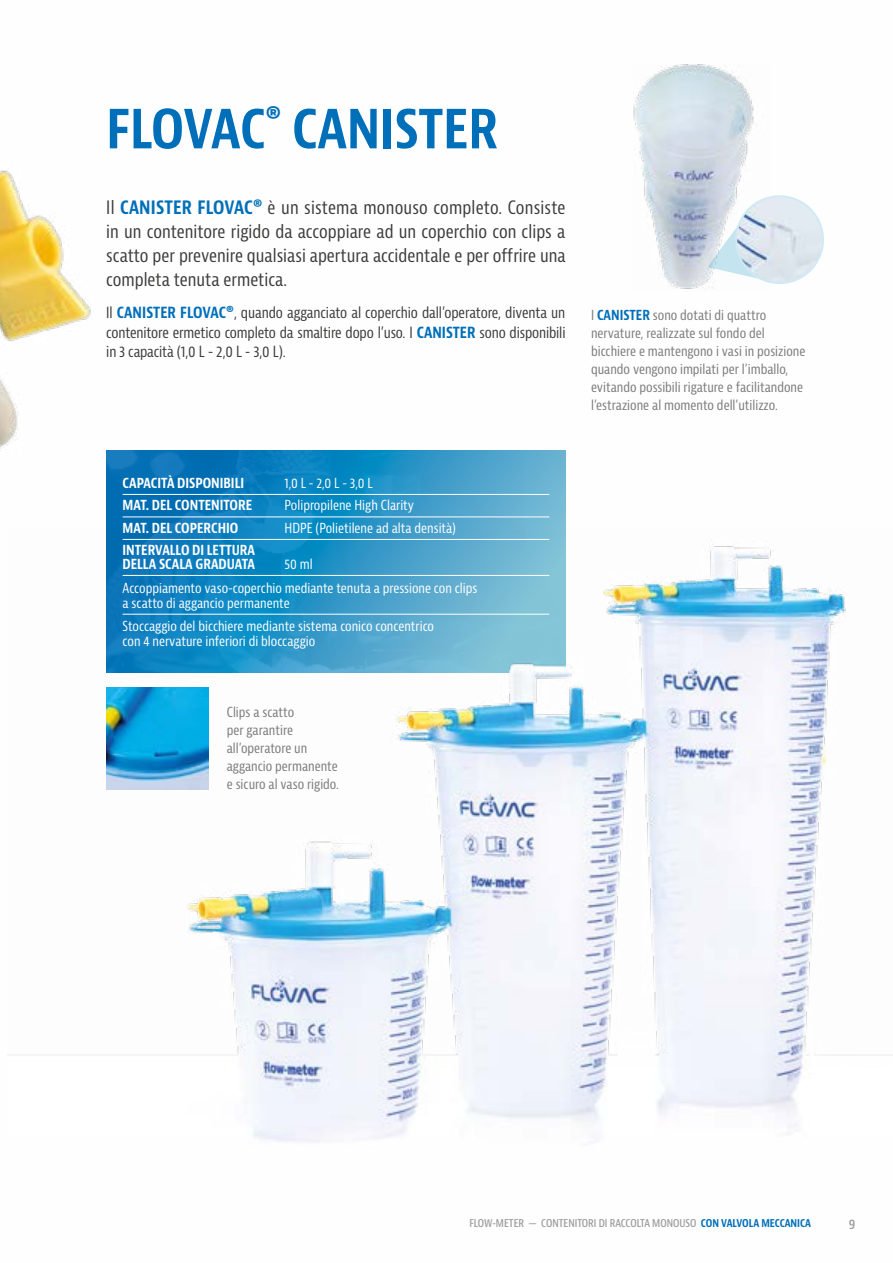
<style>
.page{position:relative;width:893px;height:1263px;background:#fff}
.page>*{position:absolute;margin:0;border:0;box-sizing:border-box;transform-origin:0 0}
.t1{font:700 condensed 52.5px "Bernina Sans";color:#006fb9}
.t2{font:condensed 18px/24px "Bernina Sans";color:#3c3c3b;text-align:justify}
.t3{font:condensed 15px/19.5px "Bernina Sans";letter-spacing:-.01em;color:#3c3c3b;text-align:justify}
.t4{font:condensed 13.5px/18px "Bernina Sans";color:#7c7b7b}
.t5{font:condensed 13.5px/23.7px "Bernina Sans";color:#fff;text-align:center}
.t6{font:700 condensed 13.5px/13.5px "Bernina Sans";color:#fff}
.t7{font:600 condensed 13.5px "Bernina Sans";color:#9d9d9c}
.t8{font:600 condensed 10.5px "Bernina Sans";color:#9d9d9c}
.s1{font-weight:700;color:#006fb9}
</style>
<div class="page">
<img style="left:0;top:64px;width:824px;height:385px">
<img style="left:106px;top:450px;width:460px;height:79px">
<img style="left:633px;top:65px;width:137px;height:226px">
<img style="left:7px;top:529px;width:886px;height:613px">
<img style="left:106px;top:687px;width:102px;height:102px">
<hr style="left:123px;top:494px;width:426px;height:1px;background:#fff">
<hr style="left:123px;top:517px;width:426px;height:1px;background:#fff">
<hr style="left:123px;top:539px;width:426px;height:1px;background:#fff">
<hr style="left:123px;top:575px;width:426px;height:1px;background:#fff">
<hr style="left:123px;top:614px;width:426px;height:1px;background:#fff">
<svg style="left:708px;top:223px;width:57px;height:58px"></svg>
<img style="left:736px;top:196px;width:87px;height:87px;border-radius:43px">
<div style="left:735px;top:195px;width:89px;height:89px;border:2px solid #cfeaf4;border-radius:50%"></div>
<h1 class="t1" style="left:106px;top:97px;width:393px">FLOVAC<sup>®</sup> CANISTER</h1>
<h2 class="t2" style="left:106px;top:196px;width:461px">Il <span class="s1">CANISTER FLOVAC®</span> è un sistema monouso completo. Consiste in un contenitore rigido da accoppiare ad un coperchio con clips a scatto per prevenire qualsiasi apertura accidentale e per offrire una completa tenuta ermetica.</h2>
<p class="t3" style="left:106px;top:303px;width:461px">Il <span class="s1">CANISTER FLOVAC®</span>, quando agganciato al coperchio dall’operatore, diventa un contenitore ermetico completo da smaltire dopo l’uso. I <span class="s1">CANISTER</span> sono disponibili in 3 capacità (1,0 L - 2,0 L - 3,0 L).</p>
<p class="t4" style="left:591px;top:306px;width:216px">I <span class="s1">CANISTER</span> sono dotati di quattro nervature, realizzate sul fondo del bicchiere e mantengono i vasi in posizione quando vengono impilati per l’imballo, evitando possibili rigature e facilitandone l’estrazione al momento dell’utilizzo.</p>
<p class="t6" style="left:123px;top:476px;width:123px">CAPACITÀ DISPONIBILI</p>
<p class="t5" style="left:285px;top:471px;width:89px">1,0 L - 2,0 L - 3,0 L</p>
<p class="t6" style="left:123px;top:499px;width:131px">MAT. DEL CONTENITORE</p>
<p class="t5" style="left:285px;top:494px;width:131px">Polipropilene High Clarity</p>
<p class="t6" style="left:123px;top:521px;width:117px">MAT. DEL COPERCHIO</p>
<p class="t5" style="left:285px;top:516px;width:173px">HDPE (Polietilene ad alta densità)</p>
<p class="t6" style="left:123px;top:544px;width:134px">INTERVALLO DI LETTURA<br>DELLA SCALA GRADUATA</p>
<p class="t5" style="left:123px;top:552px;width:356px">50 ml<br>Accoppiamento vaso-coperchio mediante tenuta a pressione con clips</p>
<p class="t5" style="left:123px;top:591px;width:313px;text-align:left">a scatto di aggancio permanente<br>Stoccaggio del bicchiere mediante sistema conico concentrico</p>
<p class="t5" style="left:123px;top:630px;width:194px">con 4 nervature inferiori di bloccaggio</p>
<p class="t4" style="left:227px;top:704px;width:114px">Clips a scatto<br>per garantire all’operatore un aggancio permanente e sicuro al vaso rigido.</p>
<p class="t8" style="left:469px;top:1217px;width:343px">FLOW-METER — CONTENITORI DI RACCOLTA MONOUSO <span class="s1">CON VALVOLA MECCANICA</span></p>
<p class="t7" style="left:849px;top:1215px;width:8px">9</p>
</div>
